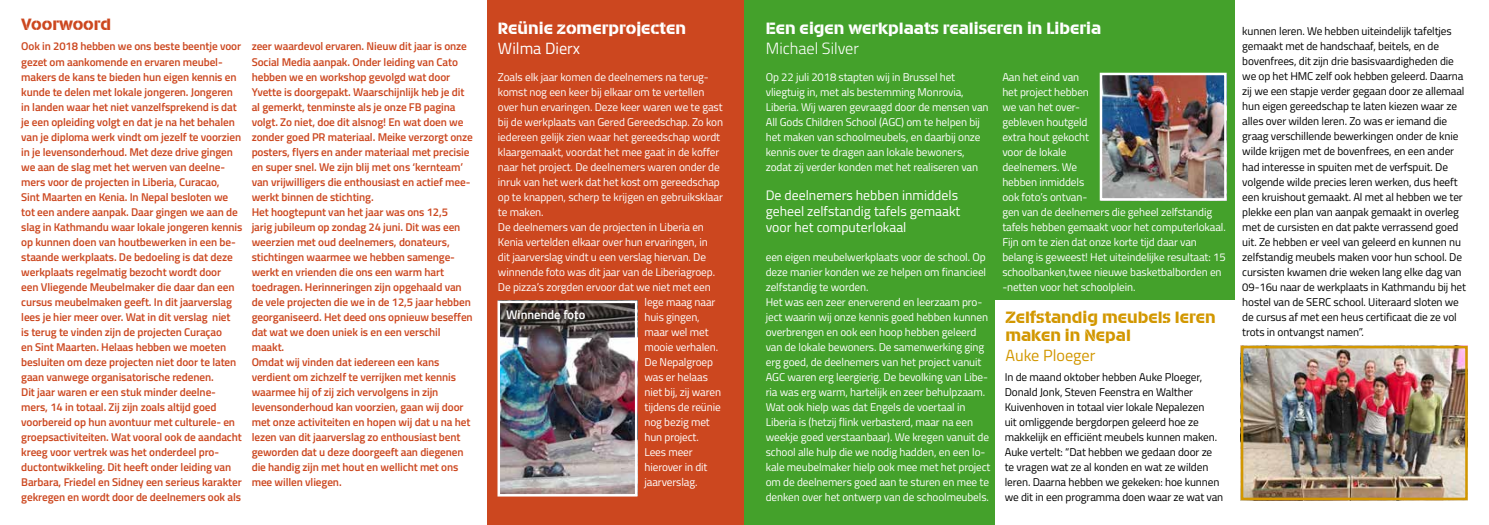
<style>
.page{position:relative;width:1489px;height:525px;background:#fff}
.page>*{position:absolute;margin:0;border:0;box-sizing:border-box;transform-origin:0 0}
.t1{font:17.5px "Rubal";color:#fff}
.t2{font:17.5px/17.5px "Rubal";color:#d29700}
.t3{font:17.5px "Rubal";color:#cc471f}
.t4{font:300 16.25px "Titillium Web";color:#fff}
.t5{font:16.25px "Titillium Web";color:#d29700}
.t6{font:16.25px "Titillium Web";color:#fff}
.t7{font:13.75px/16.2px "Titillium Web";color:#fff}
.t8{font:600 12.5px "Titillium Web";color:#fff}
.t9{font:600 11.25px/15px "Titillium Web";letter-spacing:-.01em;color:#cc471f}
.t10{font:11.25px/15px "Titillium Web";letter-spacing:-.01em;color:#fff}
.t11{font:11.25px/15px "Titillium Web";letter-spacing:-.01em;color:#000}
</style>
<div class="page">
<div style="left:487px;top:0;width:268px;height:524px;background:#cc471f"></div>
<img style="left:500px;top:303px;width:134px;height:190px">
<div style="left:497px;top:300px;width:140px;height:196px;border:2px solid #fff"></div>
<div style="left:744px;top:0;width:744px;height:524px;background:#44a12b"></div>
<div style="left:995px;top:300px;width:493px;height:224px;background:#fff"></div>
<div style="left:1235px;top:0;width:253px;height:524px;background:#fff"></div>
<img style="left:1243px;top:348px;width:221px;height:149px">
<div style="left:1240px;top:345px;width:227px;height:155px;border:2px solid #d29700"></div>
<img style="left:1102px;top:76px;width:121px;height:121px">
<div style="left:1099px;top:73px;width:127px;height:127px;border:2px solid #fff"></div>
<h1 class="t3" style="left:21px;top:15px;width:91px">Voorwoord</h1>
<p class="t9" style="left:21px;top:38px;width:222px">Ook in 2018 hebben we ons beste beentje voor gezet om aankomende en ervaren meubel&shy;makers de kans te bieden hun eigen kennis en kunde te delen met lokale jongeren. Jongeren in landen waar het niet vanzelfsprekend is dat je een opleiding volgt en dat je na het behalen van je diploma werk vindt om jezelf te voorzien in je levensonderhoud. Met deze drive gingen we aan de slag met het werven van deelne&shy;mers voor de projecten in Liberia, Curacao,<br>Sint Maarten en Kenia. In Nepal besloten we tot een andere aanpak. Daar gingen we aan de slag in Kathmandu waar lokale jongeren kennis op kunnen doen van houtbewerken in een be&shy;staande werkplaats. De bedoeling is dat deze werkplaats regelmatig bezocht wordt door<br>een Vliegende Meubelmaker die daar dan een cursus meubelmaken geeft. In dit jaarverslag lees je hier meer over. Wat in dit verslag niet<br>is terug te vinden zijn de projecten Curaçao<br>en Sint Maarten. Helaas hebben we moeten besluiten om deze projecten niet door te laten gaan vanwege organisatorische redenen.<br>Dit jaar waren er een stuk minder deelne&shy;mers, 14 in totaal. Zij zijn zoals altijd goed voorbereid op hun avontuur met culturele- en groepsactiviteiten. Wat vooral ook de aandacht kreeg voor vertrek was het onderdeel pro&shy;ductontwikkeling. Dit heeft onder leiding van Barbara, Friedel en Sidney een serieus karakter gekregen en wordt door de deelnemers ook als</p>
<p class="t9" style="left:252px;top:38px;width:223px">zeer waardevol ervaren. Nieuw dit jaar is onze Social Media aanpak. Onder leiding van Cato hebben we en workshop gevolgd wat door Yvette is doorgepakt. Waarschijnlijk heb je dit al gemerkt, tenminste als je onze FB pagina volgt. Zo niet, doe dit alsnog! En wat doen we zonder goed PR materiaal. Meike verzorgt onze posters, flyers en ander materiaal met precisie en super snel. We zijn blij met ons ‘kernteam’ van vrijwilligers die enthousiast en actief mee&shy;werkt binnen de stichting.<br>Het hoogtepunt van het jaar was ons 12,5<br>jarig jubileum op zondag 24 juni. Dit was een weerzien met oud deelnemers, donateurs, stichtingen waarmee we hebben samenge&shy;werkt en vrienden die ons een warm hart toedragen. Herinneringen zijn opgehaald van de vele projecten die we in de 12,5 jaar hebben georganiseerd. Het deed ons opnieuw beseffen dat wat we doen uniek is en een verschil maakt.<br>Omdat wij vinden dat iedereen een kans verdient om zichzelf te verrijken met kennis waarmee hij of zij zich vervolgens in zijn levensonderhoud kan voorzien, gaan wij door met onze activiteiten en hopen wij dat u na het lezen van dit jaarverslag zo enthousiast bent geworden dat u deze doorgeeft aan diegenen die handig zijn met hout en wellicht met ons mee willen vliegen.</p>
<h1 class="t1" style="left:498px;top:18px;width:190px">Reünie zomerprojecten</h1>
<h2 class="t6" style="left:498px;top:36px;width:84px">Wilma Dierx</h2>
<p class="t10" style="left:498px;top:68px;width:212px">Zoals elk jaar komen de deelnemers na terug-</p>
<p class="t10" style="left:498px;top:83px;width:208px">komst nog een keer bij elkaar om te vertellen</p>
<p class="t10" style="left:498px;top:98px;width:226px">over hun ervaringen. Deze keer waren we te gast</p>
<p class="t10" style="left:498px;top:113px;width:227px">bij de werkplaats van Gered Gereedschap. Zo kon</p>
<p class="t10" style="left:498px;top:128px;width:224px">iedereen gelijk zien waar het gereedschap wordt</p>
<p class="t10" style="left:498px;top:143px;width:223px">klaargemaakt, voordat het mee gaat in de koffer</p>
<p class="t10" style="left:498px;top:158px;width:223px">naar het project. De deelnemers waren onder de</p>
<p class="t10" style="left:498px;top:173px;width:223px">inruk van het werk dat het kost om gereedschap</p>
<p class="t10" style="left:498px;top:188px;width:226px">op te knappen, scherp te krijgen en gebruiksklaar</p>
<p class="t10" style="left:498px;top:203px;width:47px">te maken.</p>
<p class="t10" style="left:498px;top:218px;width:207px">De deelnemers van de projecten in Liberia en</p>
<p class="t10" style="left:498px;top:233px;width:211px">Kenia vertelden elkaar over hun ervaringen, in</p>
<p class="t10" style="left:498px;top:248px;width:210px">dit jaarverslag vindt u een verslag hiervan. De</p>
<p class="t10" style="left:498px;top:263px;width:219px">winnende foto was dit jaar van de Liberiagroep.</p>
<p class="t10" style="left:498px;top:278px;width:214px">De pizza’s zorgden ervoor dat we niet met een</p>
<p class="t10" style="left:644px;top:293px;width:72px">lege maag naar</p>
<p class="t10" style="left:644px;top:308px;width:57px">huis gingen,</p>
<p class="t10" style="left:644px;top:323px;width:66px">maar wel met</p>
<p class="t10" style="left:644px;top:338px;width:75px">mooie verhalen.</p>
<p class="t10" style="left:644px;top:353px;width:70px">De Nepalgroep</p>
<p class="t10" style="left:644px;top:368px;width:65px">was er helaas</p>
<p class="t10" style="left:644px;top:383px;width:78px">niet bij, zij waren</p>
<p class="t10" style="left:644px;top:398px;width:78px">tijdens de reünie</p>
<p class="t10" style="left:644px;top:413px;width:67px">nog bezig met</p>
<p class="t10" style="left:644px;top:428px;width:56px">hun project.</p>
<p class="t10" style="left:644px;top:443px;width:50px">Lees meer</p>
<p class="t10" style="left:644px;top:458px;width:64px">hierover in dit</p>
<p class="t10" style="left:644px;top:473px;width:54px">jaarverslag.</p>
<p class="t8" style="left:506px;top:305px;width:81px">Winnende foto</p>
<h1 class="t1" style="left:765px;top:18px;width:337px">Een eigen werkplaats realiseren in Liberia</h1>
<h2 class="t4" style="left:765px;top:36px;width:95px">Michael Silver</h2>
<p class="t10" style="left:765px;top:68px;width:224px">Op 22 juli 2018 stapten wij in Brussel het vliegtuig in, met als bestemming Monrovia, Liberia. Wij waren gevraagd door de mensen van All Gods Children School (AGC) om te helpen bij het maken van schoolmeubels, en daarbij onze kennis over te dragen aan lokale bewoners, zodat zij verder konden met het realiseren van</p>
<p class="t7" style="left:765px;top:186px;width:196px">De deelnemers hebben inmiddels geheel zelfstandig tafels gemaakt voor het computerlokaal</p>
<p class="t10" style="left:765px;top:248px;width:226px">een eigen meubelwerkplaats voor de school. Op deze manier konden we ze helpen om financieel zelfstandig te worden.<br>Het was een zeer enerverend en leerzaam pro&shy;ject waarin wij onze kennis goed hebben kunnen overbrengen en ook een hoop hebben geleerd van de lokale bewoners. De samenwerking ging erg goed, de deelnemers van het project vanuit AGC waren erg leergierig. De bevolking van Libe&shy;ria was erg warm, hartelijk en zeer behulpzaam.<br>Wat ook hielp was dat Engels de voertaal in Liberia is (hetzij flink verbasterd, maar na een weekje goed verstaanbaar). We kregen vanuit de school alle hulp die we nodig hadden, en een lo&shy;kale meubelmaker hielp ook mee met het project om de deelnemers goed aan te sturen en mee te denken over het ontwerp van de schoolmeubels.</p>
<p class="t10" style="left:1002px;top:68px;width:225px">Aan het eind van<br>het project hebben<br>we van het over-<br>gebleven houtgeld<br>extra hout gekocht<br>voor de lokale<br>deelnemers. We<br>hebben inmiddels<br>ook foto’s ontvan-<br>gen van de deelnemers die geheel zelfstandig tafels hebben gemaakt voor het computerlokaal.<br>Fijn om te zien dat onze korte tijd daar van belang is geweest! Het uiteindelijke resultaat: 15 schoolbanken,twee nieuwe basketbalborden en -netten voor het schoolplein.</p>
<h1 class="t2" style="left:1005px;top:309px;width:212px">Zelfstandig meubels leren maken in Nepal</h1>
<h2 class="t5" style="left:1005px;top:343px;width:92px">Auke Ploeger</h2>
<p class="t11" style="left:1004px;top:368px;width:220px">In de maand oktober hebben Auke Ploeger, Donald Jonk, Steven Feenstra en Walther Kuivenhoven in totaal vier lokale Nepalezen<br>uit omliggende bergdorpen geleerd hoe ze makkelijk en efficiënt meubels kunnen maken.<br>Auke vertelt: “Dat hebben we gedaan door ze te vragen wat ze al konden en wat ze wilden leren. Daarna hebben we gekeken: hoe kunnen we dit in een programma doen waar ze wat van</p>
<p class="t11" style="left:1242px;top:23px;width:225px">kunnen leren. We hebben uiteindelijk tafeltjes gemaakt met de handschaaf, beitels, en de bovenfrees, dit zijn drie basisvaardigheden die we op het HMC zelf ook hebben geleerd. Daarna zij we een stapje verder gegaan door ze allemaal hun eigen gereedschap te laten kiezen waar ze alles over wilden leren. Zo was er iemand die graag verschillende bewerkingen onder de knie wilde krijgen met de bovenfrees, en een ander had interesse in spuiten met de verfspuit. De volgende wilde precies leren werken, dus heeft een kruishout gemaakt. Al met al hebben we ter plekke een plan van aanpak gemaakt in overleg met de cursisten en dat pakte verrassend goed uit. Ze hebben er veel van geleerd en kunnen nu zelfstandig meubels maken voor hun school. De cursisten kwamen drie weken lang elke dag van 09-16u naar de werkplaats in Kathmandu bij het hostel van de SERC school. Uiteraard sloten we de cursus af met een heus certificaat die ze vol trots in ontvangst namen”.</p>
</div>
